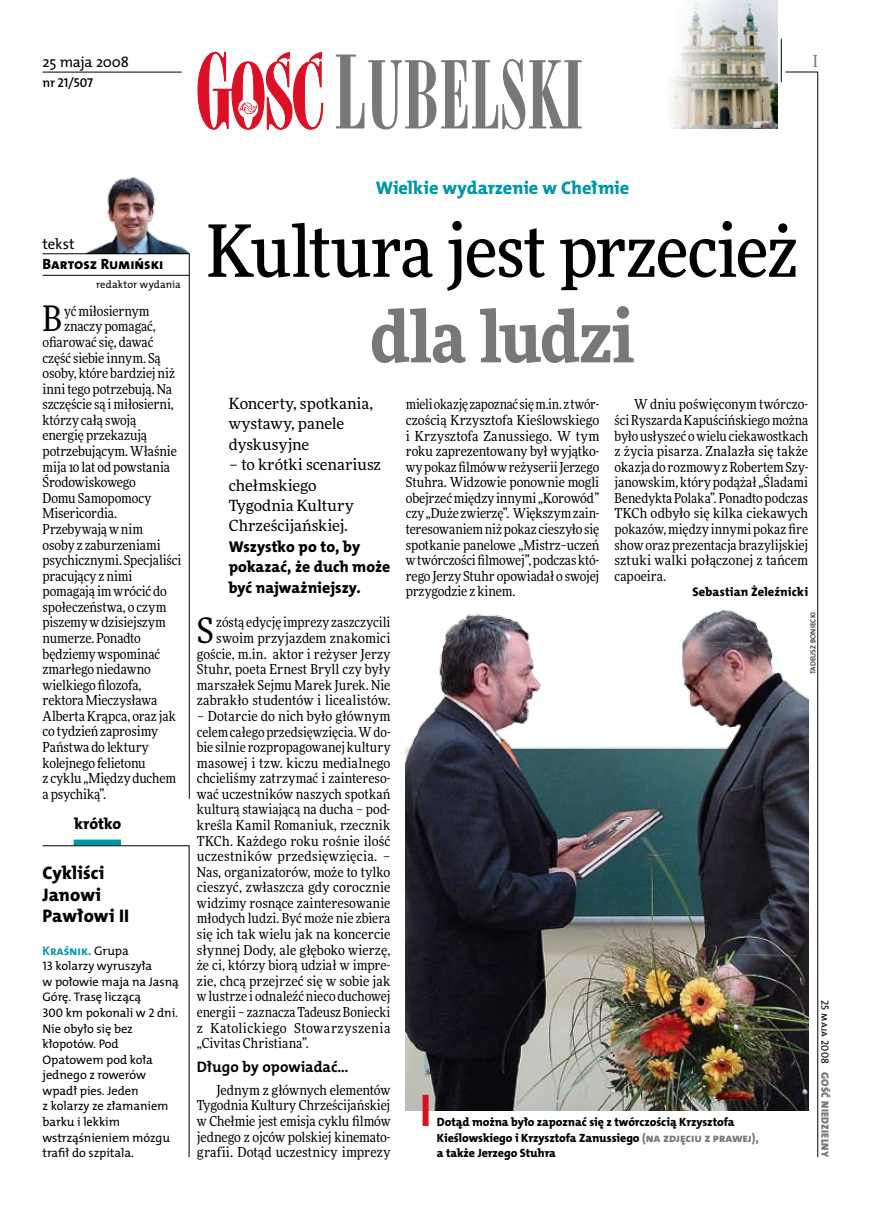
<style>
.page{position:relative;width:872px;height:1221px;background:#fff}
.page>*{position:absolute;margin:0;border:0;box-sizing:border-box;transform-origin:0 0}
.t1{font:500 72px "Freeday Narrow";letter-spacing:-.02em;color:#000}
.t2{font:900 72px "Freeday Narrow";letter-spacing:-.01em;color:#787779}
.t3{font:35.25px "Freeday Narrow News";color:#000}
.t4{font:18.3px "The Mix HP8 Ex Bld";letter-spacing:.01em;color:#0097aa}
.t5{font:18.3px/21.6px "The Mix HP8 Ex Bld";letter-spacing:.005em;color:#000}
.t6{font:500 16.5px "Freeday Narrow";color:#787779;scale:.9 1}
.t7{font:15.75px/20.4px "The Mix HP8 Ex Bld";letter-spacing:-.005em;color:#000}
.t8{font:15.45px/20.4px "Freeday News";color:#000}
.t9{font:15.3px "The Mix HP7 Bld";color:#000}
.t10{font:14.85px "The Mix HP5 Plain";color:#000}
.t11{font:14.85px "The Mix HP8 Ex Bld";letter-spacing:-.005em;color:#000}
.t12{font:13.8px/15.6px "Freeday Narrow News";letter-spacing:-.005em;color:#000;text-align:justify}
.t13{font:12.9px "The Mix HP6 Se Bld";letter-spacing:-.01em;color:#000}
.t14{font:12.75px "The Mix HP7 Bld";letter-spacing:-.005em;color:#0097aa}
.t15{font:12.45px/15.6px "The Mix HP5 Plain";letter-spacing:-.005em;color:#000}
.t16{font:12.45px "The Mix HP8 Ex Bld";letter-spacing:.015em;color:#000}
.t17{font:12px/15.6px "The Mix HP8 Ex Bld";letter-spacing:-.005em;color:#000}
.t18{font:10.5px "The Mix HP5 Plain";letter-spacing:.015em;color:#000}
.t19{font:10.5px "The Mix HP9 Blk";letter-spacing:.025em;color:#787779}
.t20{font:7.2px "The Mix HP5 Plain";letter-spacing:.015em;color:#000}
.s1{font-family:"The Mix HP5 Plain";font-size:12.45px;color:#000}
.s2{color:#787779}
</style>
<div class="page">
<hr style="left:817px;top:72px;width:1px;height:1084px;background:#000">
<hr style="left:781px;top:39px;width:1px;height:43px;background:#000">
<img style="left:673px;top:0;width:104px;height:128px">
<hr style="left:785px;top:72px;width:32px;height:1px;background:#000">
<svg style="left:197px;top:52px;width:126px;height:78px"></svg>
<svg style="left:336px;top:54px;width:245px;height:75px"></svg>
<hr style="left:43px;top:72px;width:139px;height:1px;background:#000">
<hr style="left:189px;top:253px;width:1px;height:545px;background:#000">
<div style="left:74px;top:839px;width:47px;height:6px;background:#0097aa"></div>
<svg style="left:42px;top:845px;width:147px;height:312px"></svg>
<img style="left:85px;top:177px;width:104px;height:76px">
<hr style="left:43px;top:253px;width:146px;height:1px;background:#000">
<hr style="left:43px;top:275px;width:146px;height:1px;background:#000">
<img style="left:406px;top:610px;width:402px;height:500px">
<div style="left:422px;top:1094px;width:6px;height:31px;background:#d4151f"></div>
<p class="t10" style="left:43px;top:53px;width:88px">25 maja 2008</p>
<p class="t13" style="left:43px;top:75px;width:52px">nr 21/507</p>
<p class="t6" style="left:813px;top:50px;width:6px">I</p>
<p class="t10" style="left:43px;top:234px;width:33px">tekst</p>
<p class="t11" style="left:43px;top:254px;width:122px">Bartosz Rumiński</p>
<p class="t18" style="left:96px;top:278px;width:86px">redaktor wydania</p>
<h2 class="t3" style="left:43px;top:297px;width:21px">B</h2>
<p class="t12" style="left:64px;top:303px;width:87px">yć miłosiernym</p>
<p class="t12" style="left:64px;top:318px;width:93px">znaczy pomagać,</p>
<p class="t12" style="left:43px;top:334px;width:112px">ofiarować się, dawać</p>
<p class="t12" style="left:43px;top:350px;width:120px">część siebie innym. Są</p>
<p class="t12" style="left:43px;top:365px;width:134px">osoby, które bardziej niż</p>
<p class="t12" style="left:43px;top:381px;width:131px">inni tego potrzebują. Na</p>
<p class="t12" style="left:43px;top:396px;width:133px">szczęście są i miłosierni,</p>
<p class="t12" style="left:43px;top:412px;width:95px">którzy całą swoją</p>
<p class="t12" style="left:43px;top:427px;width:106px">energię przekazują</p>
<p class="t12" style="left:43px;top:443px;width:136px">potrzebującym. Właśnie</p>
<p class="t12" style="left:43px;top:459px;width:129px">mija 10 lat od powstania</p>
<p class="t12" style="left:43px;top:474px;width:95px">Środowiskowego</p>
<p class="t12" style="left:43px;top:490px;width:110px">Domu Samopomocy</p>
<p class="t12" style="left:43px;top:505px;width:76px">Misericordia.</p>
<p class="t12" style="left:43px;top:521px;width:102px">Przebywają w nim</p>
<p class="t12" style="left:43px;top:536px;width:120px">osoby z zaburzeniami</p>
<p class="t12" style="left:43px;top:552px;width:140px">psychicznymi. Specjaliści</p>
<p class="t12" style="left:43px;top:568px;width:91px">pracujący z nimi</p>
<p class="t12" style="left:43px;top:583px;width:126px">pomagają im wrócić do</p>
<p class="t12" style="left:43px;top:599px;width:125px">społeczeństwa, o czym</p>
<p class="t12" style="left:43px;top:614px;width:125px">piszemy w dzisiejszym</p>
<p class="t12" style="left:43px;top:630px;width:100px">numerze. Ponadto</p>
<p class="t12" style="left:43px;top:645px;width:119px">będziemy wspominać</p>
<p class="t12" style="left:43px;top:661px;width:110px">zmarłego niedawno</p>
<p class="t12" style="left:43px;top:677px;width:101px">wielkiego filozofa,</p>
<p class="t12" style="left:43px;top:692px;width:116px">rektora Mieczysława</p>
<p class="t12" style="left:43px;top:708px;width:135px">Alberta Krąpca, oraz jak</p>
<p class="t12" style="left:43px;top:723px;width:117px">co tydzień zaprosimy</p>
<p class="t12" style="left:43px;top:739px;width:108px">Państwa do lektury</p>
<p class="t12" style="left:43px;top:754px;width:105px">kolejnego felietonu</p>
<p class="t12" style="left:43px;top:770px;width:135px">z cyklu „Między duchem</p>
<p class="t12" style="left:43px;top:785px;width:65px">a psychiką”.</p>
<p class="t7" style="left:74px;top:813px;width:48px">krótko</p>
<h3 class="t5" style="left:43px;top:862px;width:88px">Cykliści<br>Janowi<br>Pawłowi II</h3>
<p class="t14" style="left:43px;top:942px;width:88px">Kraśnik. <span class="s1">Grupa</span></p>
<p class="t15" style="left:43px;top:958px;width:138px">13 kolarzy wyruszyła<br>w połowie maja na Jasną<br>Górę. Trasę liczącą<br>300 km pokonali w 2 dni.<br>Nie obyło się bez kłopotów. Pod<br>Opatowem pod koła jednego z rowerów wpadł pies. Jeden<br>z kolarzy ze złamaniem barku i lekkim wstrząśnieniem mózgu trafił do szpitala.</p>
<h3 class="t4" style="left:376px;top:175px;width:255px">Wielkie wydarzenie w Chełmie</h3>
<h1 class="t1" style="left:207px;top:206px;width:593px">Kultura jest przecież</h1>
<h1 class="t2" style="left:370px;top:289px;width:266px">dla ludzi</h1>
<p class="t8" style="left:229px;top:393px;width:146px">Koncerty, spotkania, wystawy, panele dyskusyjne</p>
<p class="t8" style="left:229px;top:454px;width:154px">– to krótki scenariusz chełmskiego<br>Tygodnia Kultury<br>Chrześcijańskiej.</p>
<p class="t7" style="left:229px;top:536px;width:163px">Wszystko po to, by pokazać, że duch może być najważniejszy.</p>
<h2 class="t3" style="left:197px;top:608px;width:19px">S</h2>
<p class="t12" style="left:406px;top:396px;width:195px">mieli okazję zapoznać się m.in. ztwór&shy;czością Krzysztofa Kieślowskiego i Krzysztofa Zanussiego. W tym roku zaprezentowany był wyjątko&shy;wy pokaz filmów wreżyserii Jerzego Stuhra. Widzowie ponownie mogli obejrzeć między innymi „Korowód” czy „Duże zwierzę”. Większym zain&shy;teresowaniem niż pokaz cieszyło się spotkanie panelowe „Mistrz–uczeń wtwórczości filmowej”, podczas któ&shy;rego Jerzy Stuhr opowiadał o swojej przygodzie z kinem.</p>
<p class="t12" style="left:614px;top:396px;width:195px;text-indent:20px">W dniu poświęconym twórczo&shy;ści Ryszarda Kapuścińskiego można było usłyszeć owielu ciekawostkach z życia pisarza. Znalazła się także okazja do rozmowy zRobertem Szy&shy;janowskim, który podążał „Śladami Benedykta Polaka”. Ponadto podczas TKCh odbyło się kilka ciekawych pokazów, między innymi pokaz fire show oraz prezentacja brazylijskiej sztuki walki połączonej z tańcem capoeira.</p>
<p class="t16" style="left:692px;top:584px;width:117px">Sebastian Żeleźnicki</p>
<p class="t20" style="left:808px;top:674px;width:63px;rotate:-90deg">Tadeusz Boniecki</p>
<p class="t12" style="left:197px;top:614px;width:195px;text-align:right">zóstą edycję imprezy zaszczycili swoim przyjazdem znakomici goście, m.in. aktor i reżyser Jerzy Stuhr, poeta Ernest Bryll czy były marszałek Sejmu Marek Jurek. Nie zabrakło studentów i licealistów.</p>
<p class="t12" style="left:197px;top:708px;width:195px">– Dotarcie do nich było głównym celem całego przedsięwzięcia. Wdo&shy;bie silnie rozpropagowanej kultury masowej i tzw. kiczu medialnego chcieliśmy zatrzymać i zaintereso&shy;wać uczestników naszych spotkań kulturą stawiającą na ducha – pod&shy;kreśla Kamil Romaniuk, rzecznik TKCh. Każdego roku rośnie ilość uczestników przedsięwzięcia. – Nas, organizatorów, może to tylko cieszyć, zwłaszcza gdy corocznie widzimy rosnące zainteresowanie młodych ludzi. Być może nie zbiera się ich tak wielu jak na koncercie słynnej Dody, ale głęboko wierzę, że ci, którzy biorą udział w impre&shy;zie, chcą przejrzeć się w sobie jak wlustrze i odnaleźć nieco duchowej energii – zaznacza Tadeusz Boniecki z Katolickiego Stowarzyszenia „Civitas Christiana”.</p>
<p class="t9" style="left:197px;top:1057px;width:153px">Długo by opowiadać...</p>
<p class="t12" style="left:197px;top:1081px;width:195px;text-indent:20px">Jednym z głównych elementów Tygodnia Kultury Chrześcijańskiej w Chełmie jest emisja cyklu filmów jednego z ojców polskiej kinemato&shy;grafii. Dotąd uczestnicy imprezy</p>
<p class="t18" style="left:832px;top:999px;width:65px;rotate:90deg">25 maja 2008</p>
<p class="t19" style="left:832px;top:1071px;width:87px;rotate:90deg">Gość Niedzielny</p>
<p class="t17" style="left:437px;top:1114px;width:323px">Dotąd można było zapoznać się z twórczością Krzysztofa<br>Kieślowskiego i Krzysztofa Zanussiego <span class="s2">(na zdjęciu z prawej), </span>a także Jerzego Stuhra</p>
</div>
